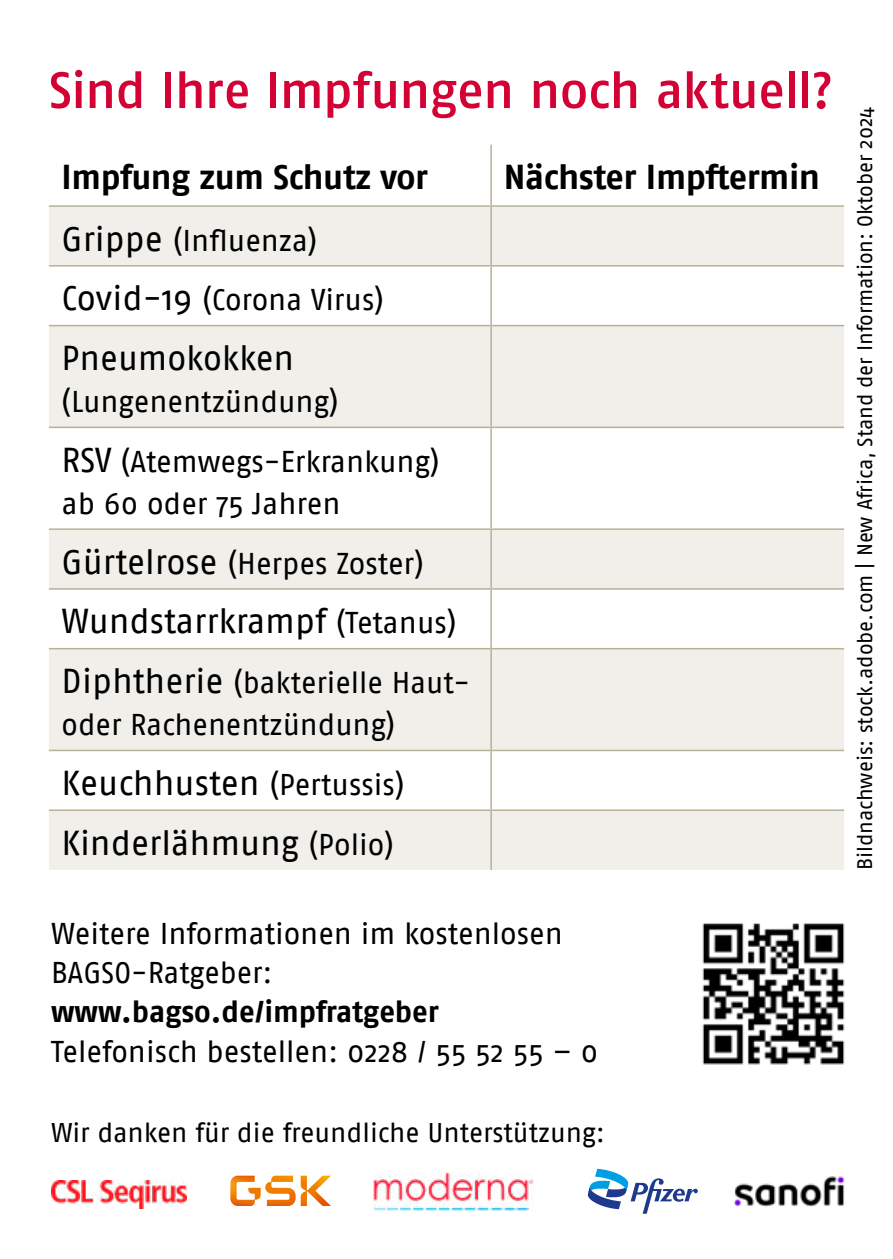
<style>
.page{position:relative;width:893px;height:1259px;background:#fff}
.page>*{position:absolute;margin:0;border:0;box-sizing:border-box;transform-origin:0 0}
.id4950{font:500 51px "Fago Pro";letter-spacing:-.015em;color:#d30134}
.id6472{font:34.5px "Fago Pro";letter-spacing:-.005em;color:#000}
.id6472-2{font:700 34.5px "Fago Pro";letter-spacing:-.01em;color:#000}
.id6472-3{font:30px/42px "Fago Pro";letter-spacing:-.005em;color:#000}
.id6480{font:30px/39px "Fago Pro";letter-spacing:-.005em;color:#000}
.id6480-2{font:27px "Fago Pro";letter-spacing:-.005em;color:#000}
.id6480-3{font:21px "Fago Pro";letter-spacing:-.005em;color:#000}
.s1{font-size:34.5px}
.s2{font-size:30px}
.s3{font-weight:700}
</style>
<div class="page">
<div style="left:49px;top:207px;width:795px;height:58px;background:#f0efea"></div>
<svg style="left:49px;top:326px;width:795px;height:544px;fill:#f0efea"></svg>
<hr style="left:490px;top:145px;width:2px;height:60px;background:#b7b196">
<hr style="left:49px;top:205px;width:442px;height:2px;background:#b7b196">
<hr style="left:491px;top:205px;width:353px;height:2px;background:#b7b196">
<hr style="left:490px;top:207px;width:2px;height:58px;background:#b7b196">
<hr style="left:49px;top:265px;width:442px;height:2px;background:#b7b196">
<hr style="left:491px;top:265px;width:353px;height:2px;background:#b7b196">
<hr style="left:49px;top:325px;width:442px;height:1px;background:#b7b196">
<hr style="left:490px;top:326px;width:2px;height:100px;background:#b7b196">
<hr style="left:49px;top:426px;width:442px;height:2px;background:#b7b196">
<hr style="left:491px;top:426px;width:353px;height:2px;background:#b7b196">
<hr style="left:490px;top:428px;width:2px;height:100px;background:#b7b196">
<hr style="left:49px;top:528px;width:442px;height:2px;background:#b7b196">
<hr style="left:491px;top:528px;width:353px;height:2px;background:#b7b196">
<hr style="left:490px;top:530px;width:2px;height:58px;background:#b7b196">
<hr style="left:49px;top:588px;width:442px;height:1px;background:#b7b196">
<hr style="left:491px;top:588px;width:353px;height:1px;background:#b7b196">
<hr style="left:490px;top:589px;width:2px;height:59px;background:#b7b196">
<hr style="left:49px;top:648px;width:442px;height:1px;background:#b7b196">
<hr style="left:491px;top:648px;width:353px;height:1px;background:#b7b196">
<hr style="left:490px;top:649px;width:2px;height:100px;background:#b7b196">
<hr style="left:49px;top:749px;width:442px;height:2px;background:#b7b196">
<hr style="left:491px;top:749px;width:353px;height:2px;background:#b7b196">
<hr style="left:490px;top:267px;width:2px;height:58px;background:#b7b196">
<hr style="left:491px;top:325px;width:353px;height:1px;background:#b7b196">
<hr style="left:490px;top:751px;width:2px;height:58px;background:#b7b196">
<hr style="left:49px;top:809px;width:442px;height:2px;background:#b7b196">
<hr style="left:491px;top:809px;width:353px;height:2px;background:#b7b196">
<hr style="left:490px;top:811px;width:2px;height:59px;background:#b7b196">
<img style="left:702px;top:923px;width:143px;height:142px">
<svg style="left:588px;top:1168px;width:110px;height:45px"></svg>
<svg style="left:230px;top:1175px;width:101px;height:31px"></svg>
<img style="left:733px;top:1176px;width:112px;height:31px">
<img style="left:52px;top:1180px;width:134px;height:29px">
<img style="left:373px;top:1172px;width:161px;height:38px">
<h1 class="id4950" style="left:49px;top:60px;width:786px">Sind Ihre Impfungen noch aktuell?</h1>
<p class="id6472-2" style="left:62px;top:156px;width:368px">Impfung zum Schutz vor</p>
<p class="id6472-2" style="left:504px;top:156px;width:318px">Nächster Impftermin</p>
<p class="id6472-3" style="left:62px;top:219px;width:257px"><span class="s1">Grippe</span> (Influenza)</p>
<p class="id6472-3" style="left:62px;top:279px;width:324px"><span class="s1">Covid-19</span> (Corona Virus)</p>
<p class="id6472" style="left:62px;top:337px;width:234px">Pneumokokken</p>
<p class="id6472-3" style="left:62px;top:380px;width:278px">(Lungenentzündung)</p>
<p class="id6472-3" style="left:62px;top:440px;width:379px"><span class="s1">RSV</span> (Atemwegs-Erkrankung) ab 60 oder 75 Jahren</p>
<p class="id6472-3" style="left:62px;top:542px;width:364px"><span class="s1">Gürtelrose</span> (Herpes Zoster)</p>
<p class="id6472" style="left:62px;top:600px;width:396px">Wundstarrkrampf <span class="s2">(Tetanus)</span></p>
<p class="id6472-3" style="left:62px;top:661px;width:410px"><span class="s1">Diphtherie</span> (bakterielle Haut&shy;oder Rachenentzündung)</p>
<p class="id6472" style="left:62px;top:762px;width:344px">Keuchhusten <span class="s2">(Pertussis)</span></p>
<p class="id6472" style="left:62px;top:822px;width:334px">Kinderlähmung <span class="s2">(Polio)</span></p>
<p class="id6480" style="left:51px;top:914px;width:513px">Weitere Informationen im kostenlosen<br>BAGSO-Ratgeber: <span class="s3">www.bagso.de/impfratgeber</span></p>
<p class="id6480" style="left:51px;top:1031px;width:549px">Telefonisch bestellen: 0228 / 55 52 55 – 0</p>
<p class="id6480-2" style="left:51px;top:1116px;width:556px">Wir danken für die freundliche Unterstützung:</p>
<p class="id6480-3" style="left:852px;top:870px;width:765px;rotate:-90deg">Bildnachweis: stock.adobe.com | New Africa, Stand der Information: Oktober 2024</p>
</div>
